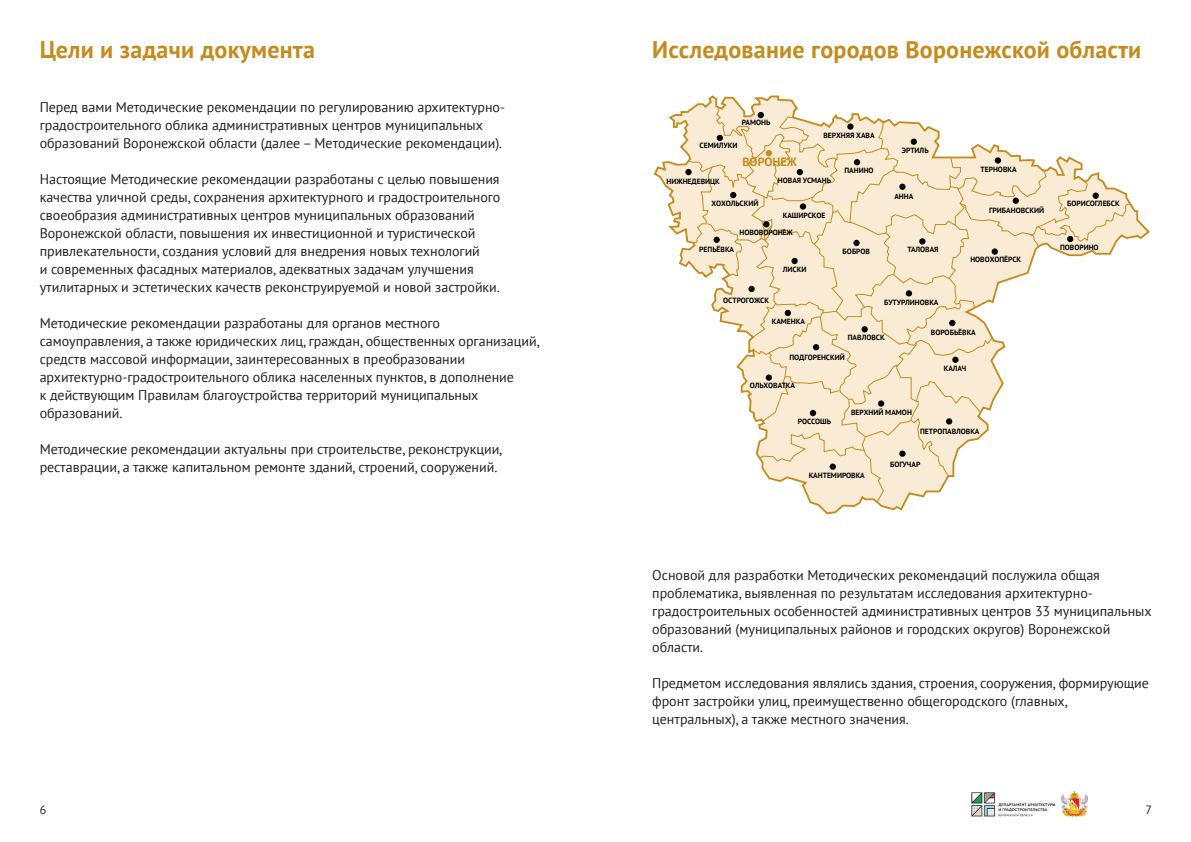
<style>
.page{position:relative;width:1191px;height:842px;background:#fff}
.page>*{position:absolute;margin:0;border:0;box-sizing:border-box;transform-origin:0 0}
.t1{font:700 24px "PT Sans";letter-spacing:.01em;color:#c58b1d}
.t2{font:14px/18px "PT Sans";color:#231f20}
.t3{font:700 12.1px "PT Sans";color:#c58b1d}
.t4{font:12px "PT Sans";color:#231f20}
.t5{font:700 7.5px "PT Sans";color:#000}
</style>
<div class="page">
<img style="left:972px;top:793px;width:83px;height:24px">
<img style="left:1061px;top:791px;width:27px;height:26px">
<svg style="left:653px;top:95px;width:497px;height:420px"></svg>
<svg style="left:685px;top:107px;width:445px;height:396px"></svg>
<div style="left:716px;top:135px;width:7px;height:6px;background:#000;border-radius:50%"></div>
<div style="left:757px;top:112px;width:7px;height:6px;background:#000;border-radius:50%"></div>
<h1 class="t1" style="left:40px;top:33px;width:277px">Цели и задачи документа</h1>
<h1 class="t1" style="left:652px;top:33px;width:491px">Исследование городов Воронежской области</h1>
<p class="t2" style="left:40px;top:97px;width:467px">Перед вами Методические рекомендации по регулированию архитектурно&shy;градостроительного облика административных центров муниципальных образований Воронежской области (далее – Методические рекомендации).</p>
<p class="t2" style="left:40px;top:169px;width:462px">Настоящие Методические рекомендации разработаны с целью повышения качества уличной среды, сохранения архитектурного и градостроительного своеобразия административных центров муниципальных образований Воронежской области, повышения их инвестиционной и туристической привлекательности, создания условий для внедрения новых технологий<br>и современных фасадных материалов, адекватных задачам улучшения утилитарных и эстетических качеств реконструируемой и новой застройки.</p>
<p class="t2" style="left:40px;top:313px;width:502px">Методические рекомендации разработаны для органов местного самоуправления, а также юридических лиц, граждан, общественных организаций, средств массовой информации, заинтересованных в преобразовании архитектурно-градостроительного облика населенных пунктов, в дополнение<br>к действующим Правилам благоустройства территорий муниципальных образований.</p>
<p class="t2" style="left:40px;top:439px;width:464px">Методические рекомендации актуальны при строительстве, реконструкции, реставрации, а также капитальном ремонте зданий, строений, сооружений.</p>
<p class="t5" style="left:742px;top:118px;width:30px">РАМОНЬ</p>
<p class="t5" style="left:699px;top:141px;width:39px">СЕМИЛУКИ</p>
<p class="t3" style="left:742px;top:154px;width:56px">ВОРОНЕЖ</p>
<p class="t5" style="left:823px;top:130px;width:53px">ВЕРХНЯЯ ХАВА</p>
<p class="t5" style="left:844px;top:166px;width:31px">ПАНИНО</p>
<p class="t5" style="left:778px;top:175px;width:55px">НОВАЯ УСМАНЬ</p>
<p class="t5" style="left:783px;top:210px;width:44px">КАШИРСКОЕ</p>
<p class="t5" style="left:666px;top:176px;width:55px">НИЖНЕДЕВИЦК</p>
<p class="t5" style="left:711px;top:199px;width:49px">ХОХОЛЬСКИЙ</p>
<p class="t5" style="left:699px;top:244px;width:36px">РЕПЬЁВКА</p>
<p class="t5" style="left:739px;top:227px;width:55px">НОВОВОРОНЕЖ</p>
<p class="t5" style="left:783px;top:264px;width:25px">ЛИСКИ</p>
<p class="t5" style="left:842px;top:246px;width:29px">БОБРОВ</p>
<p class="t5" style="left:901px;top:146px;width:28px">ЭРТИЛЬ</p>
<p class="t5" style="left:894px;top:191px;width:20px">АННА</p>
<p class="t5" style="left:907px;top:244px;width:33px">ТАЛОВАЯ</p>
<p class="t5" style="left:980px;top:165px;width:38px">ТЕРНОВКА</p>
<p class="t5" style="left:989px;top:205px;width:56px">ГРИБАНОВСКИЙ</p>
<p class="t5" style="left:970px;top:254px;width:52px">НОВОХОПЁРСК</p>
<p class="t5" style="left:723px;top:296px;width:47px">ОСТРОГОЖСК</p>
<p class="t5" style="left:884px;top:297px;width:56px">БУТУРЛИНОВКА</p>
<p class="t5" style="left:931px;top:327px;width:46px">ВОРОБЬЁВКА</p>
<p class="t5" style="left:944px;top:364px;width:24px">КАЛАЧ</p>
<p class="t5" style="left:851px;top:408px;width:62px">ВЕРХНИЙ МАМОН</p>
<p class="t5" style="left:772px;top:317px;width:35px">КАМЕНКА</p>
<p class="t5" style="left:789px;top:352px;width:57px">ПОДГОРЕНСКИЙ</p>
<p class="t5" style="left:848px;top:332px;width:38px">ПАВЛОВСК</p>
<p class="t5" style="left:749px;top:380px;width:47px">ОЛЬХОВАТКА</p>
<p class="t5" style="left:798px;top:417px;width:35px">РОССОШЬ</p>
<p class="t5" style="left:808px;top:470px;width:58px">КАНТЕМИРОВКА</p>
<p class="t5" style="left:920px;top:427px;width:61px">ПЕТРОПАВЛОВКА</p>
<p class="t5" style="left:890px;top:459px;width:32px">БОГУЧАР</p>
<p class="t5" style="left:1067px;top:198px;width:54px">БОРИСОГЛЕБСК</p>
<p class="t5" style="left:1060px;top:242px;width:40px">ПОВОРИНО</p>
<p class="t2" style="left:652px;top:565px;width:501px">Основой для разработки Методических рекомендаций послужила общая проблематика, выявленная по результатам исследования архитектурно&shy;градостроительных особенностей административных центров 33 муниципальных образований (муниципальных районов и городских округов) Воронежской области.</p>
<p class="t2" style="left:652px;top:673px;width:498px">Предметом исследования являлись здания, строения, сооружения, формирующие фронт застройки улиц, преимущественно общегородского (главных, центральных), а также местного значения.</p>
<p class="t4" style="left:40px;top:802px;width:8px">6</p>
<p class="t4" style="left:1145px;top:802px;width:8px">7</p>
</div>
